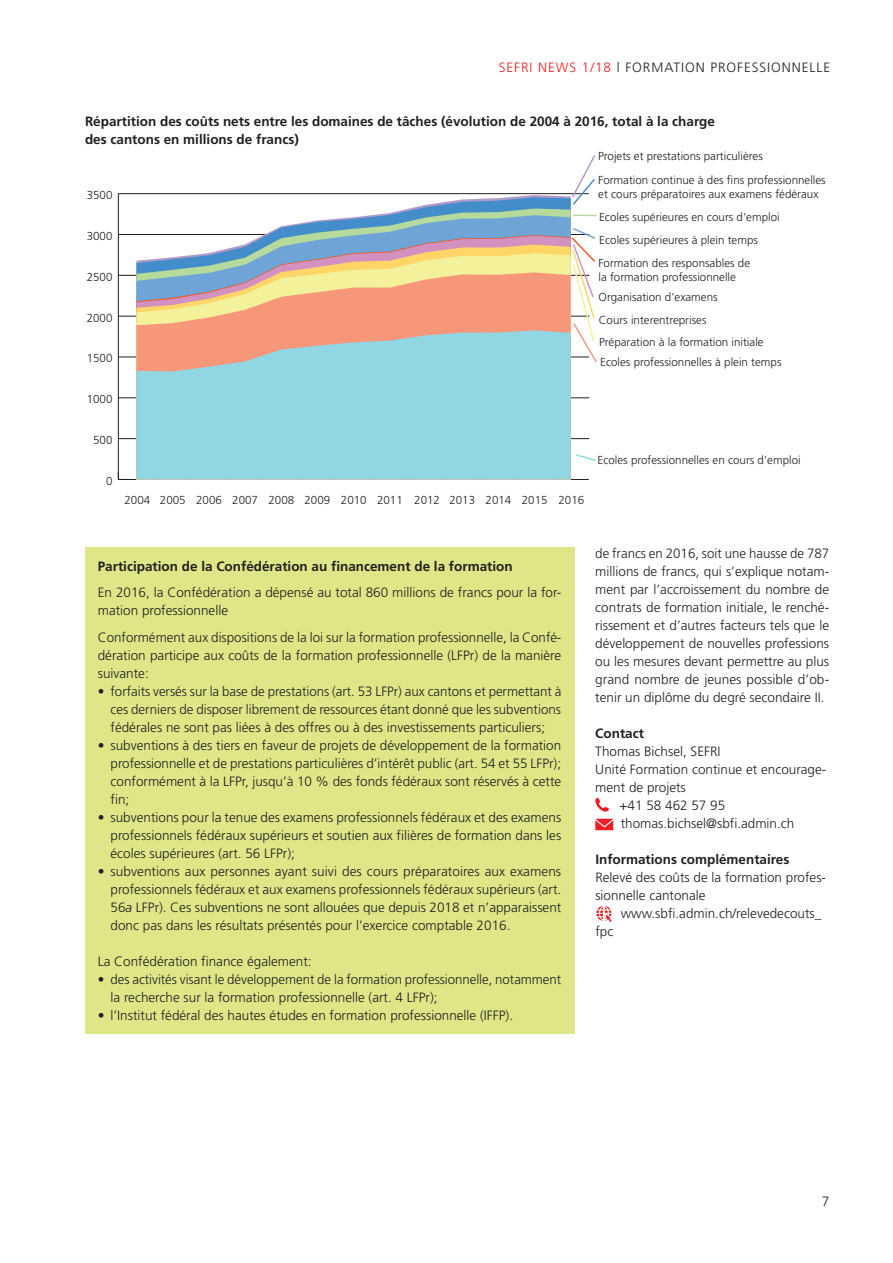
<style>
.page{position:relative;width:893px;height:1263px;background:#fff}
.page>*{position:absolute;margin:0;border:0;box-sizing:border-box;transform-origin:0 0}
.t1{font:300 13.5px/18px "Frutiger LT Std";color:#231f20;text-align:justify}
.t2{font:700 13.5px/18px "Frutiger LT Std";color:#231f20}
.t3{font:300 13.5px "Frutiger LT Std";letter-spacing:.07em;color:#ee1d23}
.t4{font:300 11.55px/23px "Frutiger LT Std";color:#231f20}
.s1{color:#ee1d23}
.s2{font-style:italic}
</style>
<div class="page">
<div style="left:85px;top:548px;width:489px;height:486px;background:#dee687"></div>
<hr style="left:118px;top:479px;width:471px;height:1px;background:#231f20">
<hr style="left:118px;top:194px;width:1px;height:285px;background:#231f20">
<svg style="left:118px;top:472px;width:12px;height:7px"></svg>
<hr style="left:118px;top:438px;width:471px;height:1px;background:#231f20">
<hr style="left:118px;top:398px;width:471px;height:1px;background:#231f20">
<hr style="left:118px;top:357px;width:471px;height:1px;background:#231f20">
<hr style="left:118px;top:316px;width:471px;height:1px;background:#231f20">
<hr style="left:118px;top:275px;width:471px;height:1px;background:#231f20">
<hr style="left:118px;top:234px;width:471px;height:1px;background:#231f20">
<hr style="left:118px;top:193px;width:471px;height:1px;background:#231f20">
<svg style="left:408px;top:197px;width:163px;height:12px;fill:#448dcb"></svg>
<svg style="left:374px;top:209px;width:197px;height:6px"></svg>
<svg style="left:264px;top:215px;width:307px;height:20px;background:#84b2ce"></svg>
<svg style="left:243px;top:236px;width:327px;height:9px;background:#9ca2c2"></svg>
<svg style="left:210px;top:245px;width:360px;height:8px;background:#b3b2ad"></svg>
<svg style="left:136px;top:253px;width:434px;height:19px;background:#c4c6a7"></svg>
<svg style="left:136px;top:272px;width:434px;height:58px;background:#e7ab89"></svg>
<svg style="left:136px;top:330px;width:435px;height:149px;background:#9cced7"></svg>
<svg style="left:575px;top:454px;width:21px;height:7px"></svg>
<svg style="left:571px;top:155px;width:24px;height:50px"></svg>
<svg style="left:573px;top:215px;width:24px;height:1px"></svg>
<svg style="left:570px;top:227px;width:27px;height:137px"></svg>
<svg style="left:595px;top:798px;width:14px;height:14px"></svg>
<svg style="left:595px;top:819px;width:18px;height:11px"></svg>
<svg style="left:596px;top:905px;width:16px;height:17px"></svg>
<p class="t3" style="left:499px;top:60px;width:60px">SEFRI News</p>
<p class="t1" style="left:582px;top:59px;width:61px"><span class="s1">1/18</span> l Formation</p>
<p class="t1" style="left:710px;top:59px;width:9px">professionnelle</p>
<p class="t2" style="left:85px;top:112px;width:631px">Répartition des coûts nets entre les domaines de tâches (évolution de 2004 à 2016, total à la charge des cantons en millions de francs)</p>
<p class="t4" style="left:87px;top:184px;width:27px">3500</p>
<p class="t4" style="left:87px;top:225px;width:27px">3000</p>
<p class="t4" style="left:87px;top:265px;width:27px">2500</p>
<p class="t4" style="left:87px;top:306px;width:27px">2000</p>
<p class="t4" style="left:87px;top:347px;width:27px">1500</p>
<p class="t4" style="left:87px;top:388px;width:27px">1000</p>
<p class="t4" style="left:93px;top:429px;width:21px">500</p>
<p class="t4" style="left:106px;top:469px;width:8px">0</p>
<p class="t4" style="left:124px;top:489px;width:461px">2004 2005 2006 2007 2008 2009 2010 2011 2012 2013 2014 2015 2016</p>
<p class="t4" style="left:598px;top:145px;width:229px;line-height:23.5px">Projets et prestations particulières<br>Formation continue à des fins professionnelles</p>
<p class="t4" style="left:598px;top:183px;width:222px">et cours préparatoires aux examens fédéraux Ecoles supérieures en cours d'emploi<br>Ecoles supérieures à plein temps<br>Formation des responsables de</p>
<p class="t4" style="left:598px;top:267px;width:139px;line-height:20.4px">la formation professionnelle<br>Organisation d'examens</p>
<p class="t4" style="left:599px;top:309px;width:166px;line-height:22.4px">Cours interentreprises<br>Préparation à la formation initiale</p>
<p class="t4" style="left:600px;top:351px;width:183px">Ecoles professionnelles à plein temps</p>
<p class="t4" style="left:598px;top:449px;width:205px">Ecoles professionnelles en cours d'emploi</p>
<p class="t2" style="left:98px;top:557px;width:416px">Participation de la Confédération au financement de la formation</p>
<p class="t1" style="left:98px;top:584px;width:465px">En 2016, la Confédération a dépensé au total 860 millions de francs pour la for&shy;mation professionnelle</p>
<p class="t1" style="left:98px;top:628px;width:465px">Conformément aux dispositions de la loi sur la formation professionnelle, la Confé&shy;dération participe aux coûts de la formation professionnelle (LFPr) de la manière suivante:</p>
<p class="t1" style="left:111px;top:682px;width:452px;text-indent:-13px">• forfaits versés sur la base de prestations (art. 53 LFPr) aux cantons et permettant à ces derniers de disposer librement de ressources étant donné que les subventions fédérales ne sont pas liées à des offres ou à des investissements particuliers;</p>
<p class="t1" style="left:111px;top:736px;width:452px;text-indent:-13px">• subventions à des tiers en faveur de projets de développement de la formation professionnelle et de prestations particulières d’intérêt public (art. 54 et 55 LFPr); conformément à la LFPr, jusqu’à 10 % des fonds fédéraux sont réservés à cette fin;</p>
<p class="t1" style="left:111px;top:808px;width:452px;text-indent:-13px">• subventions pour la tenue des examens professionnels fédéraux et des examens professionnels fédéraux supérieurs et soutien aux filières de formation dans les écoles supérieures (art. 56 LFPr);</p>
<p class="t1" style="left:111px;top:862px;width:452px;text-indent:-13px">• subventions aux personnes ayant suivi des cours préparatoires aux examens professionnels fédéraux et aux examens professionnels fédéraux supérieurs (art.<br>56<span class="s2">a</span> LFPr). Ces subventions ne sont allouées que depuis 2018 et n’apparaissent donc pas dans les résultats présentés pour l’exercice comptable 2016.</p>
<p class="t1" style="left:98px;top:952px;width:215px">La Confédération finance également:</p>
<p class="t1" style="left:111px;top:970px;width:452px;text-indent:-13px">• des activités visant le développement de la formation professionnelle, notamment la recherche sur la formation professionnelle (art. 4 LFPr);</p>
<p class="t1" style="left:98px;top:1006px;width:417px">• l’Institut fédéral des hautes études en formation professionnelle (IFFP).</p>
<p class="t1" style="left:595px;top:545px;width:235px">de francs en 2016, soit une hausse de 787 millions de francs, qui s’explique notam&shy;ment par l’accroissement du nombre de contrats de formation initiale, le renché&shy;rissement et d’autres facteurs tels que le développement de nouvelles professions ou les mesures devant permettre au plus grand nombre de jeunes possible d’ob&shy;tenir un diplôme du degré secondaire II.</p>
<p class="t2" style="left:595px;top:724px;width:50px">Contact</p>
<p class="t1" style="left:595px;top:743px;width:127px">Thomas Bichsel, SEFRI</p>
<p class="t1" style="left:595px;top:761px;width:233px">Unité Formation continue et encourage-</p>
<p class="t1" style="left:595px;top:779px;width:92px">ment de projets</p>
<p class="t1" style="left:619px;top:797px;width:107px">+41 58 462 57 95</p>
<p class="t1" style="left:621px;top:815px;width:175px">thomas.bichsel@sbfi.admin.ch</p>
<p class="t2" style="left:595px;top:850px;width:196px">Informations complémentaires</p>
<p class="t1" style="left:595px;top:869px;width:232px">Relevé des coûts de la formation profes&shy;sionnelle cantonale</p>
<p class="t1" style="left:621px;top:905px;width:202px">www.sbfi.admin.ch/relevedecouts_</p>
<p class="t1" style="left:595px;top:923px;width:19px">fpc</p>
<p class="t1" style="left:822px;top:1193px;width:9px">7</p>
</div>
